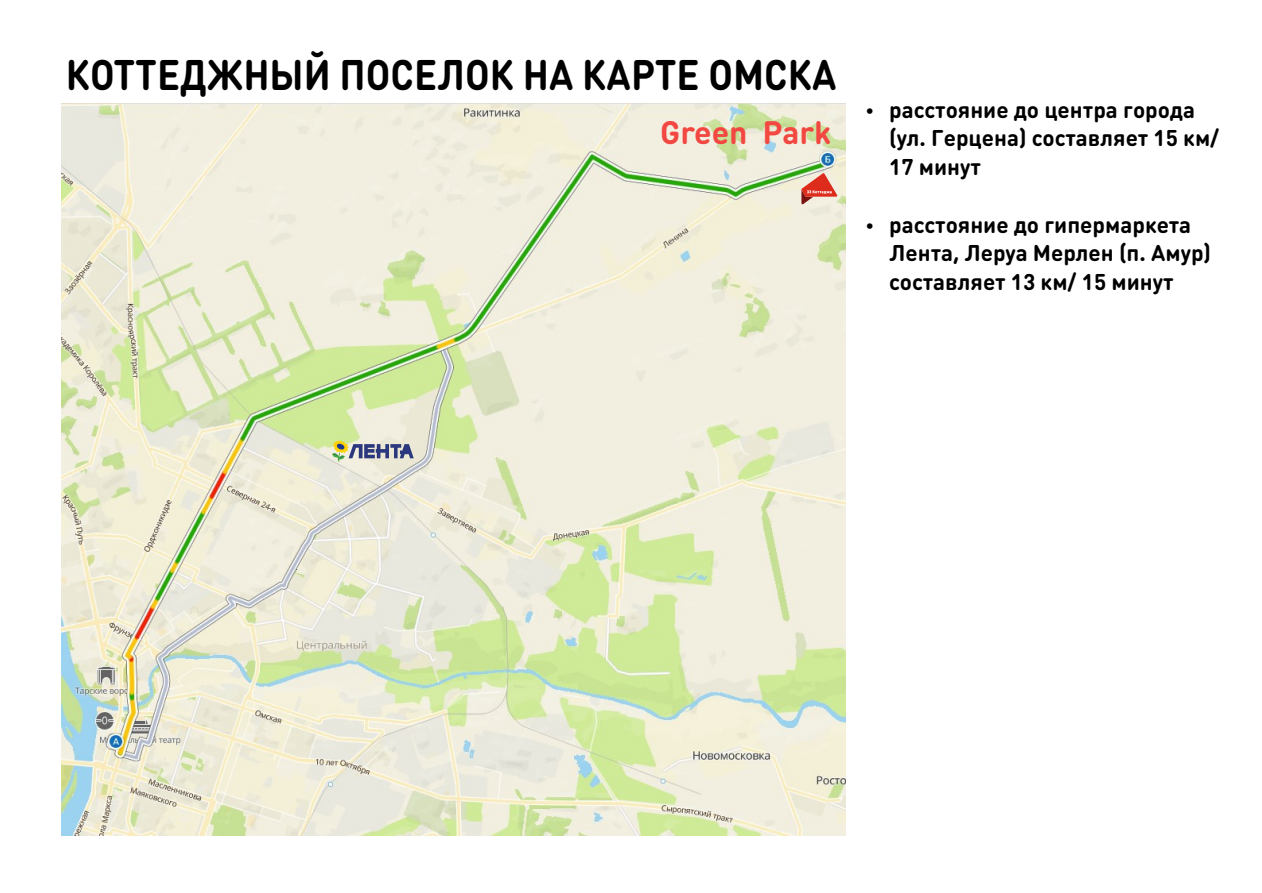
<style>
.page{position:relative;width:1262px;height:893px;background:#fff}
.page>*{position:absolute;margin:0;border:0;box-sizing:border-box;transform-origin:0 0}
.t1{font:700 42.15px "DIN Round Pro";color:#000;scale:.91 1}
.t2{font:700 32.1px "DIN Round Pro";color:#f34841}
.t3{font:700 22.5px/28.8px "DIN Round Pro";color:#000}
</style>
<div class="page">
<img style="left:62px;top:103px;width:783px;height:733px">
<svg style="left:332px;top:440px;width:82px;height:22px;background:#a9aca9"></svg>
<svg style="left:801px;top:173px;width:36px;height:31px"></svg>
<h1 class="t1" style="left:66px;top:58px;width:848px">КОТТЕДЖНЫЙ ПОСЕЛОК НА КАРТЕ ОМСКА</h1>
<h2 class="t2" style="left:660px;top:119px;width:172px">Green Park</h2>
<p class="t3" style="left:889px;top:97px;width:332px">расстояние до центра города (ул. Герцена) составляет 15 км/<br>17 минут</p>
<p class="t3" style="left:889px;top:212px;width:323px">расстояние до гипермаркета<br>Лента, Леруа Мерлен (п. Амур) составляет 13 км/ 15 минут</p>
</div>
